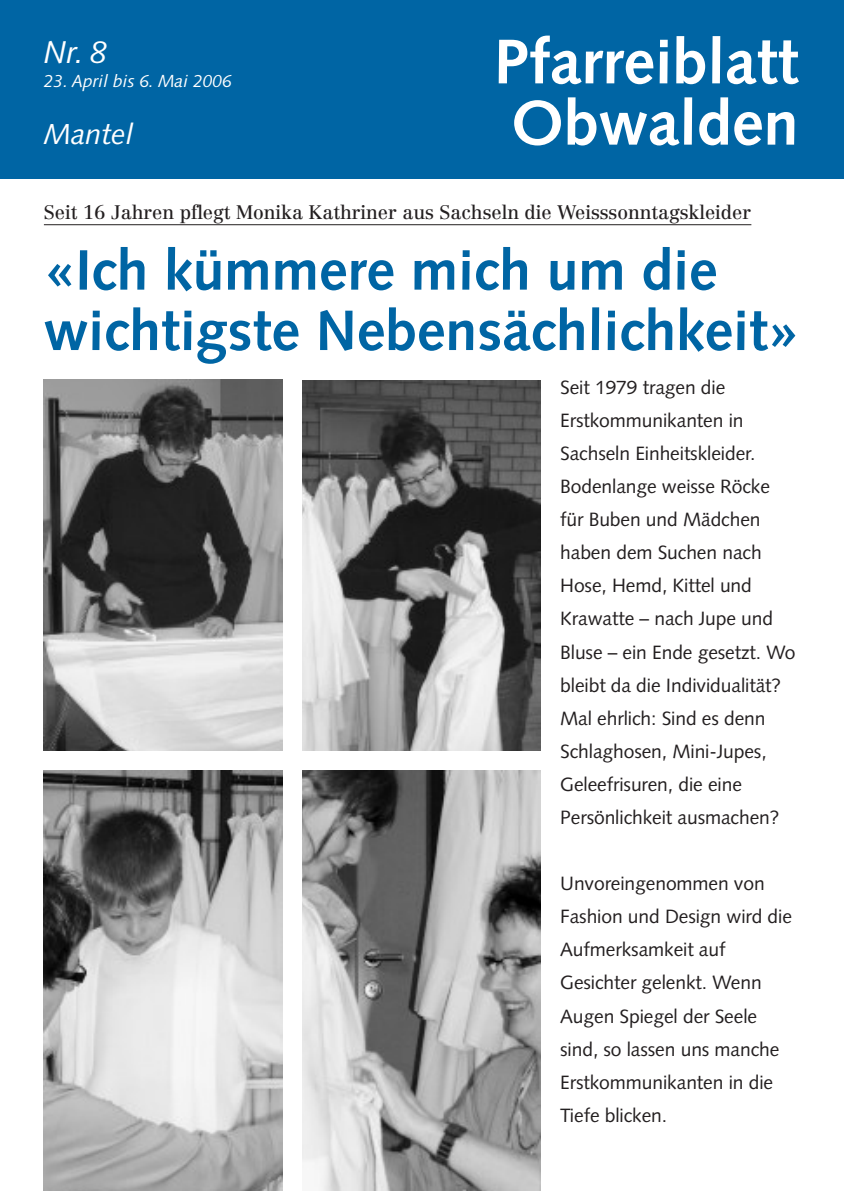
<style>
.page{position:relative;width:844px;height:1191px;background:#fff}
.page>*{position:absolute;margin:0;border:0;box-sizing:border-box;transform-origin:0 0}
.t1{font:700 63px/61.2px "Syntax";color:#fff}
.t2{font:700 56.88px/60.4px "Syntax";color:#0065a4}
.t3{font:italic 31.5px "Syntax";color:#fff}
.t4{font:italic 28.88px "Syntax";color:#fff}
.t5{font:19.25px/33.1px "Syntax";letter-spacing:-.005em;color:#231f20}
.t6{font:19.25px "Centennial";letter-spacing:-.005em;color:#231f20}
.t7{font:italic 17.5px "Syntax";color:#fff}
</style>
<div class="page">
<div style="left:0;top:0;width:843px;height:179px;background:#0065a4"></div>
<hr style="left:44px;top:224px;width:707px;height:1px;background:#231f20">
<img style="left:44px;top:379px;width:238px;height:372px">
<img style="left:44px;top:770px;width:238px;height:421px">
<img style="left:302px;top:380px;width:238px;height:371px">
<img style="left:302px;top:770px;width:238px;height:421px">
<h3 class="t3" style="left:44px;top:40px;width:65px">Nr. 8</h3>
<p class="t7" style="left:44px;top:75px;width:189px">23. April bis 6. Mai 2006</p>
<h3 class="t4" style="left:44px;top:124px;width:91px">Mantel</h3>
<h1 class="t1" style="left:494px;top:36px;width:306px">Pfarreiblatt<br>Obwalden</h1>
<p class="t6" style="left:44px;top:204px;width:708px">Seit 16 Jahren pflegt Monika Kathriner aus Sachseln die Weisssonntagskleider</p>
<h2 class="t2" style="left:44px;top:244px;width:756px">«Ich kümmere mich um die wichtigste Nebensächlichkeit»</h2>
<p class="t5" style="left:560px;top:372px;width:237px">Seit 1979 tragen die<br>Erstkommunikanten in<br>Sachseln Einheitskleider.<br>Bodenlange weisse Röcke für Buben und Mädchen haben dem Suchen nach<br>Hose, Hemd, Kittel und<br>Krawatte – nach Jupe und<br>Bluse – ein Ende gesetzt. Wo bleibt da die Individualität?<br>Mal ehrlich: Sind es denn<br>Schlaghosen, Mini-Jupes,<br>Geleefrisuren, die eine<br>Persönlichkeit ausmachen?</p>
<p class="t5" style="left:560px;top:868px;width:233px">Unvoreingenommen von<br>Fashion und Design wird die<br>Aufmerksamkeit auf<br>Gesichter gelenkt. Wenn<br>Augen Spiegel der Seele sind, so lassen uns manche<br>Erstkommunikanten in die<br>Tiefe blicken.</p>
</div>
